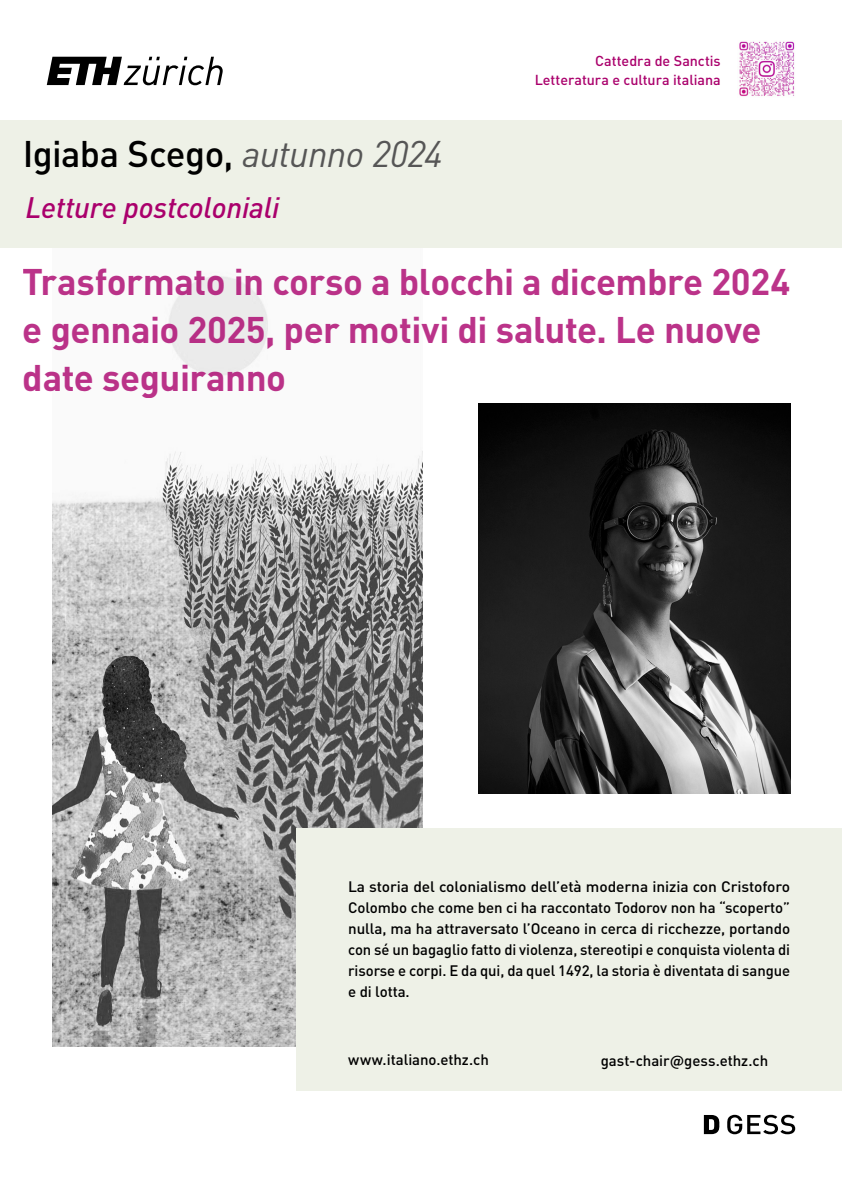
<style>
.page{position:relative;width:842px;height:1191px;background:#fff}
.page>*{position:absolute;margin:0;border:0;box-sizing:border-box;transform-origin:0 0}
.t1{font:700 36.6px/48px "DIN Pro";letter-spacing:-.015em;color:#aa006c}
.t2{font:500 36.6px "DIN Pro";letter-spacing:-.02em;color:#000}
.t3{font:italic 500 29.3px "DIN Pro";letter-spacing:-.01em;color:#aa006c}
.t4{font:500 15px/21px "DIN Pro";letter-spacing:-.005em;color:#000;text-align:justify}
.t5{font:500 14.3px/18.6px "DIN Pro";letter-spacing:-.005em;color:#aa006c;text-align:right}
.s1{font-weight:400;font-style:italic;color:#565656}
</style>
<div class="page">
<svg style="left:47px;top:57px;width:176px;height:28px"></svg>
<img style="left:53px;top:276px;width:369px;height:770px">
<img style="left:478px;top:403px;width:312px;height:390px">
<svg style="left:704px;top:1115px;width:15px;height:19px"></svg>
<svg style="left:727px;top:1114px;width:68px;height:20px"></svg>
<div style="left:296px;top:828px;width:546px;height:262px;background:#eef1e7"></div>
<div style="left:0;top:120px;width:842px;height:128px;background:#eef1e7"></div>
<img style="left:739px;top:41px;width:56px;height:56px">
<h1 class="t2" style="left:23px;top:138px;width:421px">Igiaba Scego, <span class="s1">autunno 2024</span></h1>
<h2 class="t3" style="left:26px;top:197px;width:256px">Letture postcoloniali</h2>
<p class="t5" style="left:535px;top:52px;width:188px">Cattedra de Sanctis<br>Letteratura e cultura italiana</p>
<h1 class="t1" style="left:23px;top:261px;width:769px">Trasformato in corso a blocchi a dicembre 2024 e gennaio 2025, per motivi di salute. Le nuove date seguiranno</h1>
<p class="t4" style="left:348px;top:877px;width:443px">La storia del colonialismo dell’età moderna inizia con Cristoforo Colombo che come ben ci ha raccontato Todorov non ha “scoperto” nulla, ma ha attraversato l’Oceano in cerca di ricchezze, portando con sé un bagaglio fatto di violenza, stereotipi e conquista violenta di risorse e corpi. E da qui, da quel 1492, la storia è diventata di sangue e di lotta.</p>
<p class="t4" style="left:348px;top:1050px;width:142px">www.italiano.ethz.ch</p>
<p class="t4" style="left:601px;top:1051px;width:169px">gast-chair@gess.ethz.ch</p>
</div>
